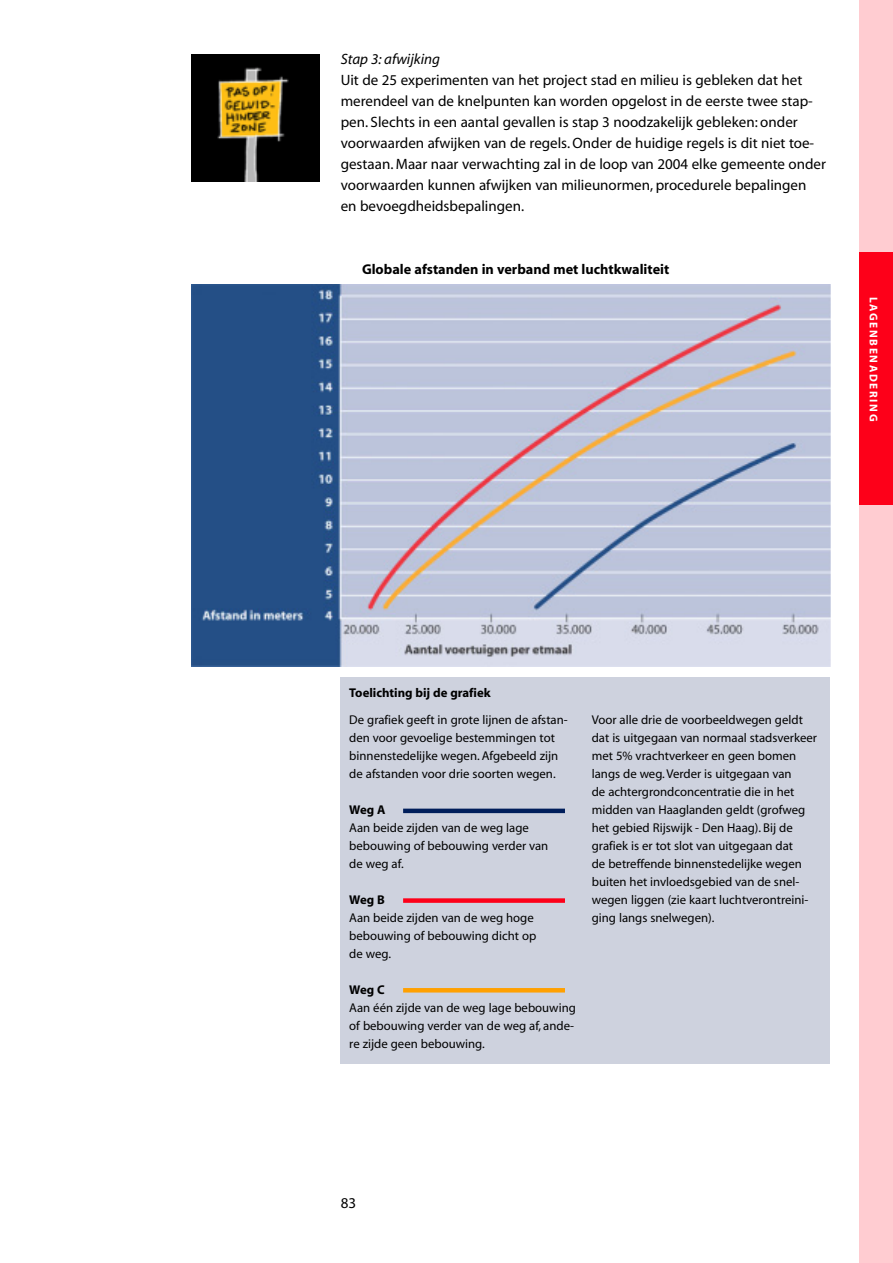
<style>
.page{position:relative;width:893px;height:1263px;background:#fff}
.page>*{position:absolute;margin:0;border:0;box-sizing:border-box;transform-origin:0 0}
.t1{font:15px/21px "Myriad";color:#000}
.t2{font:italic 15px "Myriad";color:#000}
.t3{font:700 14.25px "Myriad";color:#000}
.t4{font:12.75px/18px "Myriad";color:#000}
.t5{font:700 12.75px "Myriad";color:#000}
.t6{font:700 11.25px "Myriad";letter-spacing:.15em;color:#fff}
</style>
<div class="page">
<div style="left:859px;top:0;width:33px;height:1263px;background:#ffccd1"></div>
<div style="left:859px;top:253px;width:33px;height:252px;background:#fd0019"></div>
<img style="left:192px;top:54px;width:127px;height:128px">
<div style="left:341px;top:677px;width:489px;height:387px;background:#ced2de"></div>
<img style="left:192px;top:284px;width:638px;height:383px">
<hr style="left:403px;top:809px;width:162px;height:4px;background:#001e5b">
<div style="left:403px;top:898px;width:162px;height:5px;background:#fd0019"></div>
<div style="left:403px;top:988px;width:162px;height:5px;background:#ffa000"></div>
<p class="t2" style="left:341px;top:53px;width:101px">Stap 3: afwijking</p>
<p class="t1" style="left:341px;top:70px;width:486px">Uit de 25 experimenten van het project stad en milieu is gebleken dat het merendeel van de knelpunten kan worden opgelost in de eerste twee stap&shy;pen. Slechts in een aantal gevallen is stap 3 noodzakelijk gebleken: onder voorwaarden afwijken van de regels. Onder de huidige regels is dit niet toe&shy;gestaan. Maar naar verwachting zal in de loop van 2004 elke gemeente onder voorwaarden kunnen afwijken van milieunormen, procedurele bepalingen en bevoegdheidsbepalingen.</p>
<p class="t3" style="left:362px;top:263px;width:309px">Globale afstanden in verband met luchtkwaliteit</p>
<p class="t6" style="left:877px;top:297px;width:126px;rotate:90deg">LAGENBENADERING</p>
<p class="t5" style="left:349px;top:688px;width:143px">Toelichting bij de grafiek</p>
<p class="t4" style="left:349px;top:712px;width:220px">De grafiek geeft in grote lijnen de afstan&shy;den voor gevoelige bestemmingen tot binnenstedelijke wegen. Afgebeeld zijn de afstanden voor drie soorten wegen.</p>
<p class="t5" style="left:349px;top:805px;width:38px">Weg A</p>
<p class="t4" style="left:349px;top:820px;width:200px">Aan beide zijden van de weg lage bebouwing of bebouwing verder van de weg af.</p>
<p class="t5" style="left:349px;top:895px;width:37px">Weg B</p>
<p class="t4" style="left:349px;top:910px;width:188px">Aan beide zijden van de weg hoge bebouwing of bebouwing dicht op de weg.</p>
<p class="t5" style="left:349px;top:985px;width:37px">Weg C</p>
<p class="t4" style="left:349px;top:1000px;width:228px">Aan één zijde van de weg lage bebouwing of bebouwing verder van de weg af, ande&shy;re zijde geen bebouwing.</p>
<p class="t4" style="left:591px;top:712px;width:227px">Voor alle drie de voorbeeldwegen geldt dat is uitgegaan van normaal stadsverkeer met 5% vrachtverkeer en geen bomen langs de weg. Verder is uitgegaan van<br>de achtergrondconcentratie die in het midden van Haaglanden geldt (grofweg het gebied Rijswijk - Den Haag). Bij de grafiek is er tot slot van uitgegaan dat<br>de betreffende binnenstedelijke wegen buiten het invloedsgebied van de snel&shy;wegen liggen (zie kaart luchtverontreini&shy;ging langs snelwegen).</p>
<p class="t1" style="left:341px;top:1194px;width:17px">83</p>
</div>
